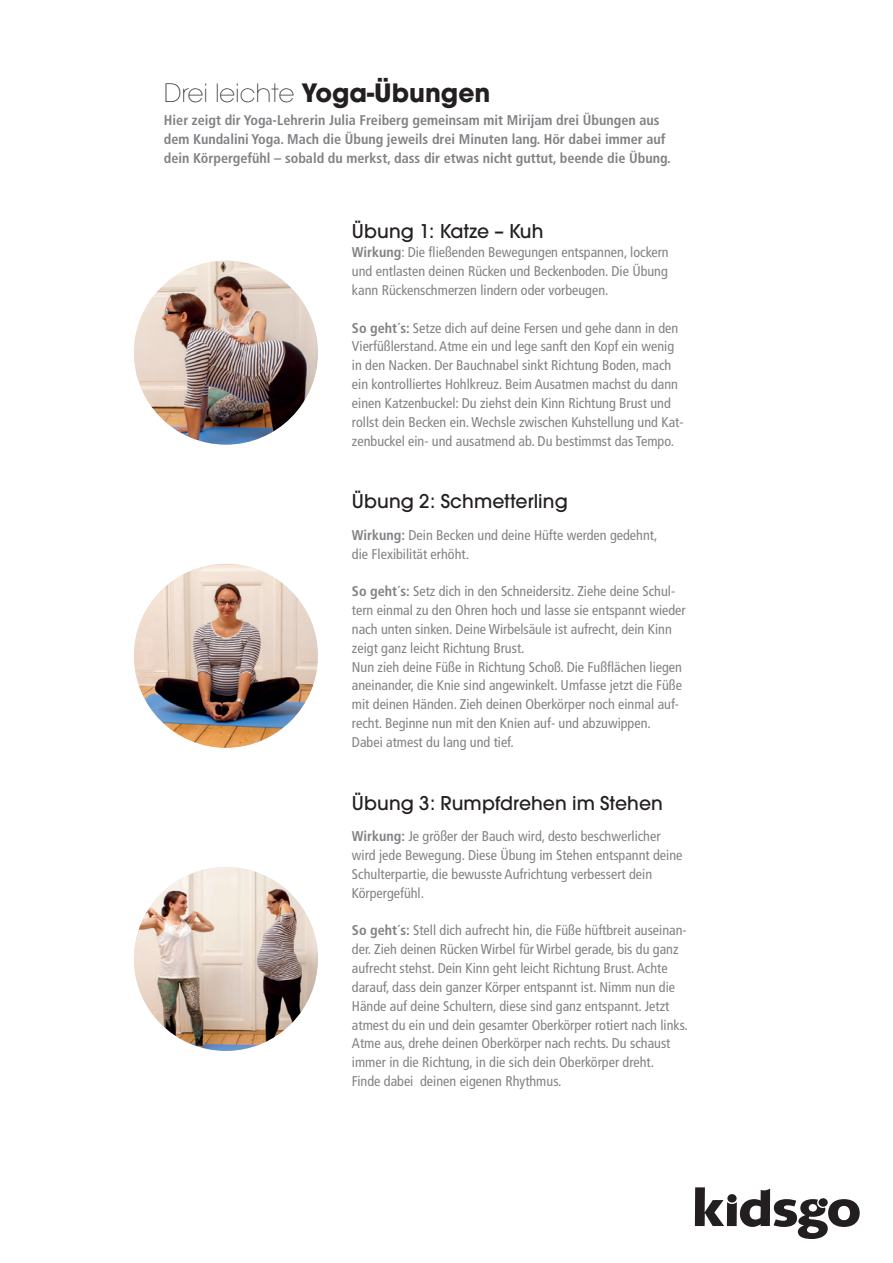
<style>
.page{position:relative;width:893px;height:1263px;background:#fff}
.page>*{position:absolute;margin:0;border:0;box-sizing:border-box;transform-origin:0 0}
.t1{font:700 25.05px "Avant Garde";color:#231f20}
.t2{font:500 18.9px "Avant Garde";letter-spacing:.005em;color:#231f20}
.t3{font:condensed 14.1px/18.9px "Frutiger LT Std";color:#808285}
.t4{font:700 condensed 14.1px/18.9px "Frutiger LT Std";color:#808285}
.s1{font-weight:200}
.s2{font-weight:700}
</style>
<div class="page">
<img style="left:134px;top:261px;width:184px;height:184px;border-radius:92px">
<img style="left:134px;top:564px;width:184px;height:184px;border-radius:92px">
<img style="left:134px;top:867px;width:184px;height:184px;border-radius:92px">
<svg style="left:695px;top:1187px;width:165px;height:52px"></svg>
<div style="left:818px;top:1198px;width:10px;height:9px;background:#231f20;border-radius:50%"></div>
<div style="left:727px;top:1194px;width:10px;height:8px;background:#231f20;border-radius:50%"></div>
<h1 class="t1" style="left:164px;top:77px;width:328px"><span class="s1">Drei leichte</span> Yoga-Übungen</h1>
<p class="t4" style="left:164px;top:111px;width:508px">Hier zeigt dir Yoga-Lehrerin Julia Freiberg gemeinsam mit Mirijam drei Übungen aus dem Kundalini Yoga. Mach die Übung jeweils drei Minuten lang. Hör dabei immer auf dein Körpergefühl – sobald du merkst, dass dir etwas nicht guttut, beende die Übung.</p>
<h2 class="t2" style="left:352px;top:219px;width:193px">Übung 1: Katze – Kuh</h2>
<p class="t3" style="left:352px;top:243px;width:318px;text-align:justify"><span class="s2">Wirkung</span>: Die fließenden Bewegungen entspannen, lockern und entlasten deinen Rücken und Beckenboden. Die Übung kann Rückenschmerzen lindern oder vorbeugen.</p>
<p class="t3" style="left:352px;top:318px;width:333px"><span class="s2">So geht´s:</span> Setze dich auf deine Fersen und gehe dann in den Vierfüßlerstand. Atme ein und lege sanft den Kopf ein wenig in den Nacken. Der Bauchnabel sinkt Richtung Boden, mach ein kontrolliertes Hohlkreuz. Beim Ausatmen machst du dann einen Katzenbuckel: Du ziehst dein Kinn Richtung Brust und rollst dein Becken ein. Wechsle zwischen Kuhstellung und Kat&shy;zenbuckel ein- und ausatmend ab. Du bestimmst das Tempo.</p>
<h2 class="t2" style="left:352px;top:490px;width:217px">Übung 2: Schmetterling</h2>
<p class="t3" style="left:352px;top:525px;width:307px"><span class="s2">Wirkung:</span> Dein Becken und deine Hüfte werden gedehnt, die Flexibilität erhöht.</p>
<p class="t3" style="left:352px;top:582px;width:335px"><span class="s2">So geht´s:</span> Setz dich in den Schneidersitz. Ziehe deine Schul&shy;tern einmal zu den Ohren hoch und lasse sie entspannt wieder nach unten sinken. Deine Wirbelsäule ist aufrecht, dein Kinn zeigt ganz leicht Richtung Brust.<br>Nun zieh deine Füße in Richtung Schoß. Die Fußflächen liegen aneinander, die Knie sind angewinkelt. Umfasse jetzt die Füße mit deinen Händen. Zieh deinen Oberkörper noch einmal auf&shy;recht. Beginne nun mit den Knien auf- und abzuwippen.<br>Dabei atmest du lang und tief.</p>
<h2 class="t2" style="left:352px;top:791px;width:312px">Übung 3: Rumpfdrehen im Stehen</h2>
<p class="t3" style="left:352px;top:827px;width:332px"><span class="s2">Wirkung:</span> Je größer der Bauch wird, desto beschwerlicher wird jede Bewegung. Diese Übung im Stehen entspannt deine Schulterpartie, die bewusste Aufrichtung verbessert dein Körpergefühl.</p>
<p class="t3" style="left:352px;top:921px;width:337px"><span class="s2">So geht´s:</span> Stell dich aufrecht hin, die Füße hüftbreit auseinan&shy;der. Zieh deinen Rücken Wirbel für Wirbel gerade, bis du ganz aufrecht stehst. Dein Kinn geht leicht Richtung Brust. Achte darauf, dass dein ganzer Körper entspannt ist. Nimm nun die Hände auf deine Schultern, diese sind ganz entspannt. Jetzt atmest du ein und dein gesamter Oberkörper rotiert nach links.<br>Atme aus, drehe deinen Oberkörper nach rechts. Du schaust immer in die Richtung, in die sich dein Oberkörper dreht.<br>Finde dabei deinen eigenen Rhythmus.</p>
</div>
